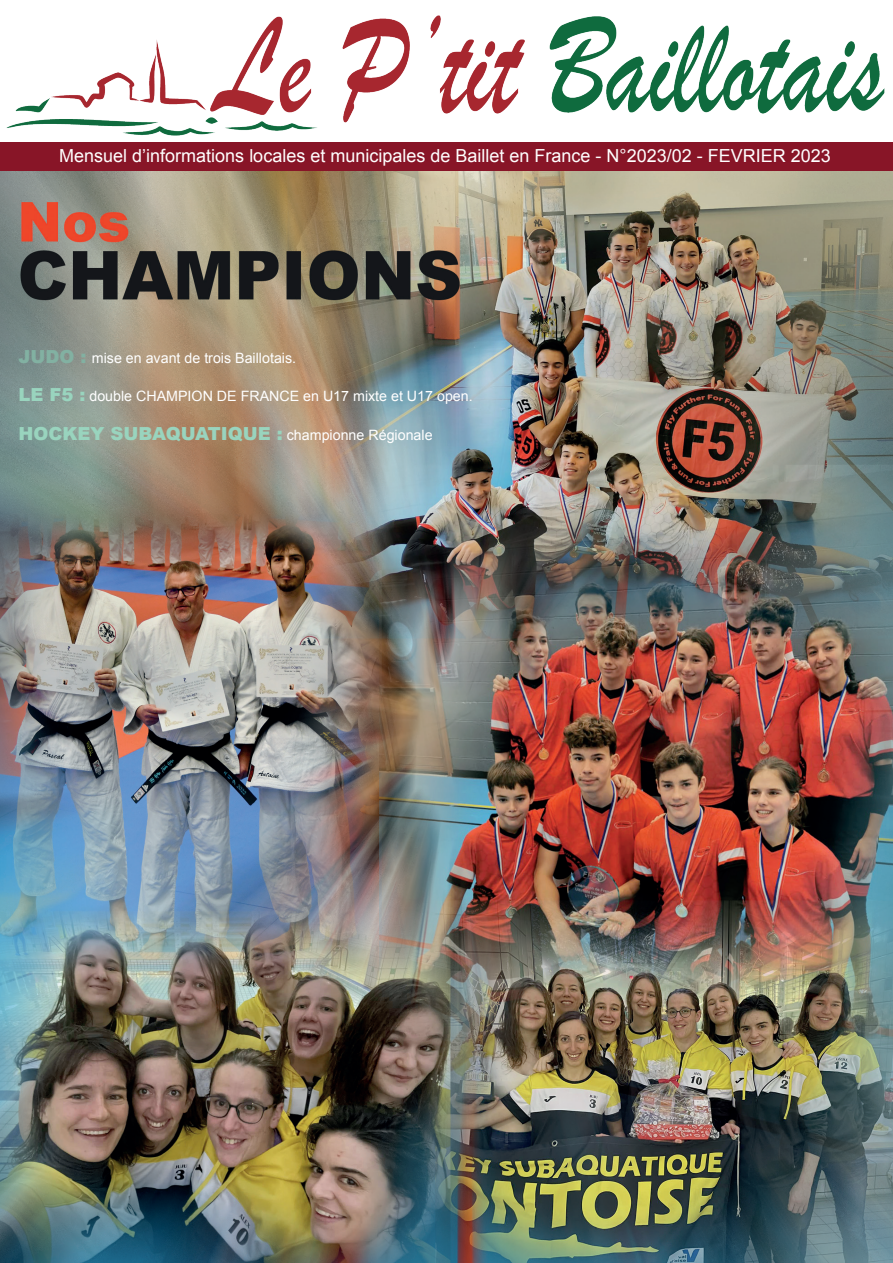
<style>
.page{position:relative;width:893px;height:1263px;background:#fff}
.page>*{position:absolute;margin:0;border:0;box-sizing:border-box;transform-origin:0 0}
.t1{font:18px "Arial";color:#fff}
.t2{font:900 18px "Arial";color:#99d4be}
.t3{font:14.25px "Arial";color:#fff}
.s1{font-weight:900;font-size:18px;color:#82b1a2}
.s2{font-weight:900;font-size:18px;color:#99d4be}
.s3{font-weight:400;font-size:14.25px;color:#fff}
</style>
<div class="page">
<img style="left:0;top:171px;width:893px;height:1092px">
<img style="left:7px;top:15px;width:878px;height:128px">
<div style="left:0;top:143px;width:893px;height:28px;background:#881527"></div>
<p class="t1" style="left:59px;top:144px;width:773px">Mensuel d’informations locales et municipales de Baillet en France - N°2023/02 - FEVRIER 2023</p>
<p class="t3" style="left:18px;top:348px;width:279px"><span class="s1">JUDO :</span> mise en avant de trois Baillotais.</p>
<p class="t3" style="left:18px;top:387px;width:456px"><span class="s2">LE F5 :</span> double CHAMPION DE FRANCE en U17 mixte et U17 open.</p>
<p class="t2" style="left:18px;top:421px;width:416px">HOCKEY SUBAQUATIQUE : <span class="s3">championne Régionale</span></p>
</div>
